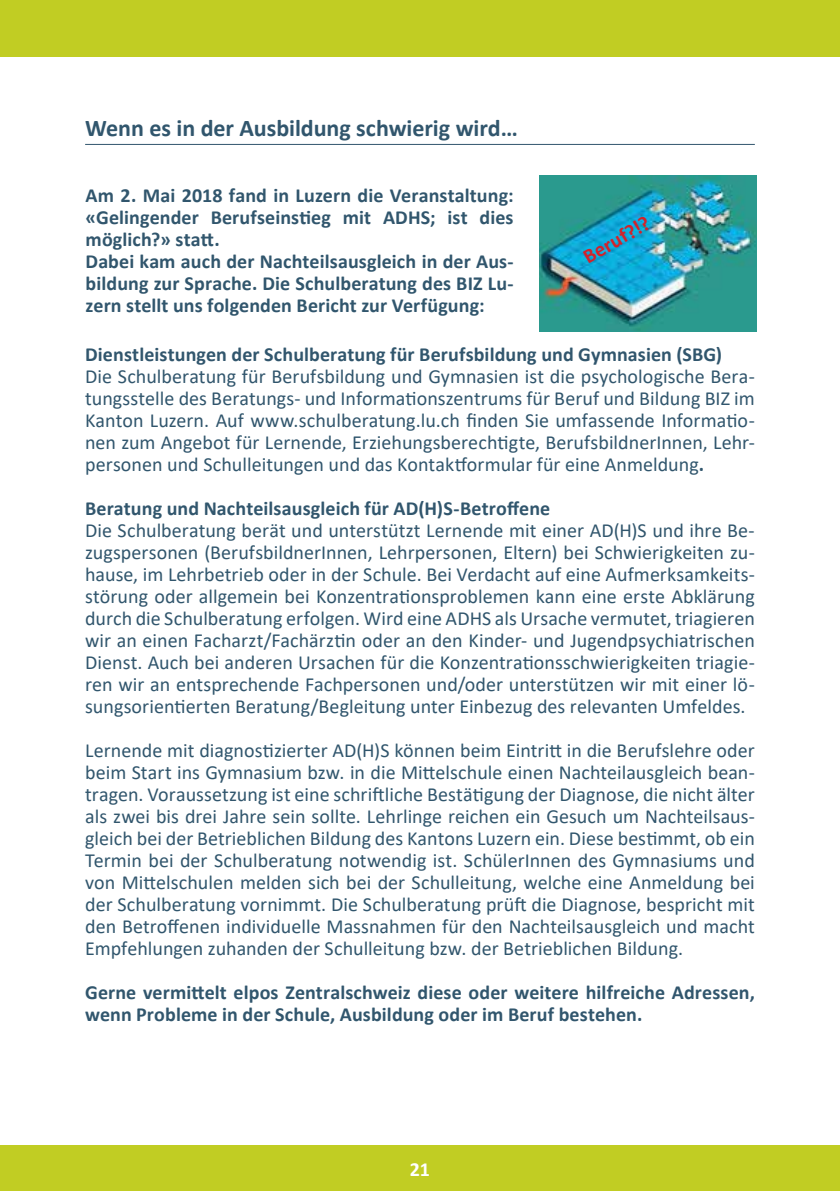
<style>
.page{position:relative;width:840px;height:1191px;background:#fff}
.page>*{position:absolute;margin:0;border:0;box-sizing:border-box;transform-origin:0 0}
.t1{font:700 24px "Calibri";color:#31566d}
.t2{font:700 21px "Calibri";color:#d2232a}
.t3{font:20px/22px "Calibri";color:#31566d;text-align:justify}
.t4{font:700 20px/22px "Calibri";letter-spacing:.005em;color:#31566d}
.t5{font:700 20px "Calibri";color:#fff}
.s1{font-weight:700}
</style>
<div class="page">
<div style="left:0;top:0;width:839px;height:57px;background:#c1cd23"></div>
<div style="left:0;top:1145px;width:839px;height:46px;background:#c1cd23"></div>
<hr style="left:85px;top:144px;width:669px;height:1px;background:#31566d">
<img style="left:539px;top:176px;width:216px;height:155px">
<p class="t1" style="left:85px;top:111px;width:434px">Wenn es in der Ausbildung schwierig wird…</p>
<p class="t4" style="left:86px;top:184px;width:429px">Am 2. Mai 2018 fand in Luzern die Veranstaltung: «Gelingender Berufseinstieg mit ADHS; ist dies möglich?» statt.<br>Dabei kam auch der Nachteilsausgleich in der Aus&shy;bildung zur Sprache. Die Schulberatung des BIZ Lu&shy;zern stellt uns folgenden Bericht zur Verfügung:</p>
<p class="t2" style="left:577px;top:245px;width:75px;rotate:-30deg">Beruf?!?</p>
<p class="t4" style="left:85px;top:343px;width:638px">Dienstleistungen der Schulberatung für Berufsbildung und Gymnasien (SBG)</p>
<p class="t3" style="left:85px;top:365px;width:671px">Die Schulberatung für Berufsbildung und Gymnasien ist die psychologische Bera&shy;tungsstelle des Beratungs- und Informationszentrums für Beruf und Bildung BIZ im Kanton Luzern. Auf www.schulberatung.lu.ch finden Sie umfassende Informatio&shy;nen zum Angebot für Lernende, Erziehungsberechtigte, BerufsbildnerInnen, Lehr&shy;personen und Schulleitungen und das Kontaktformular für eine Anmeldung<span class="s1">.</span></p>
<p class="t4" style="left:85px;top:497px;width:466px">Beratung und Nachteilsausgleich für AD(H)S-Betroffene</p>
<p class="t3" style="left:85px;top:519px;width:671px">Die Schulberatung berät und unterstützt Lernende mit einer AD(H)S und ihre Be&shy;zugspersonen (BerufsbildnerInnen, Lehrpersonen, Eltern) bei Schwierigkeiten zu&shy;hause, im Lehrbetrieb oder in der Schule. Bei Verdacht auf eine Aufmerksamkeits&shy;störung oder allgemein bei Konzentrationsproblemen kann eine erste Abklärung durch die Schulberatung erfolgen. Wird eine ADHS als Ursache vermutet, triagieren wir an einen Facharzt/Fachärztin oder an den Kinder- und Jugendpsychiatrischen Dienst. Auch bei anderen Ursachen für die Konzentrationsschwierigkeiten triagie&shy;ren wir an entsprechende Fachpersonen und/oder unterstützen wir mit einer lö&shy;sungsorientierten Beratung/Begleitung unter Einbezug des relevanten Umfeldes.</p>
<p class="t3" style="left:85px;top:739px;width:671px">Lernende mit diagnostizierter AD(H)S können beim Eintritt in die Berufslehre oder beim Start ins Gymnasium bzw. in die Mittelschule einen Nachteilausgleich bean&shy;tragen. Voraussetzung ist eine schriftliche Bestätigung der Diagnose, die nicht älter als zwei bis drei Jahre sein sollte. Lehrlinge reichen ein Gesuch um Nachteilsaus&shy;gleich bei der Betrieblichen Bildung des Kantons Luzern ein. Diese bestimmt, ob ein Termin bei der Schulberatung notwendig ist. SchülerInnen des Gymnasiums und von Mittelschulen melden sich bei der Schulleitung, welche eine Anmeldung bei der Schulberatung vornimmt. Die Schulberatung prüft die Diagnose, bespricht mit den Betroffenen individuelle Massnahmen für den Nachteilsausgleich und macht Empfehlungen zuhanden der Schulleitung bzw. der Betrieblichen Bildung.</p>
<p class="t4" style="left:85px;top:981px;width:670px">Gerne vermittelt elpos Zentralschweiz diese oder weitere hilfreiche Adressen, wenn Probleme in der Schule, Ausbildung oder im Beruf bestehen.</p>
<p class="t5" style="left:409px;top:1155px;width:22px">21</p>
</div>
